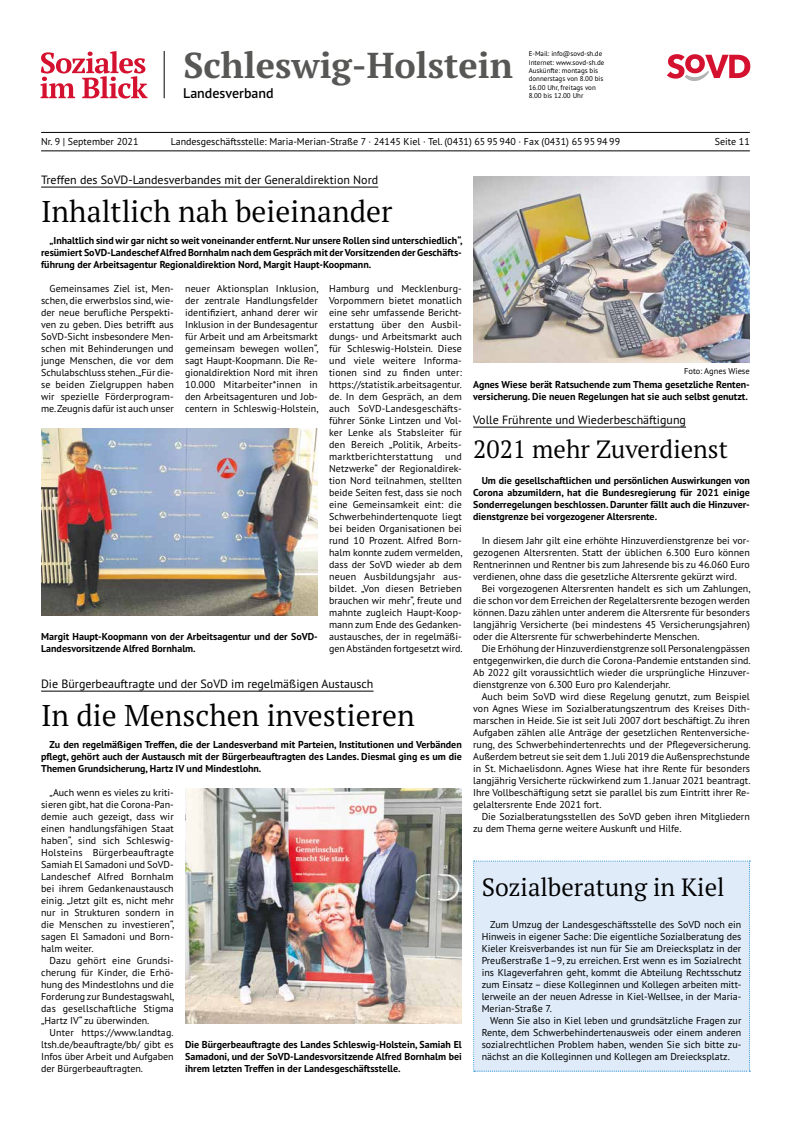
<style>
.page{position:relative;width:791px;height:1134px;background:#fff}
.page>*{position:absolute;margin:0;border:0;box-sizing:border-box;transform-origin:0 0}
.t1{font:700 36px "PT Serif Pro";color:#575756}
.t2{font:30px "PT Serif Pro";color:#000}
.t3{font:25px "PT Serif Pro";color:#000}
.t4{font:600 14px "PT Sans Pro";color:#000}
.t5{font:12px "PT Sans Pro";color:#000}
.t6{font:10px/12px "PT Sans Pro";color:#000;text-align:justify}
.t7{font:700 10px/12px "PT Sans Pro";color:#000;text-align:justify}
.t8{font:8.5px "PT Sans Pro";color:#000}
.t9{font:7px/8.4px "PT Sans Pro";color:#000}
</style>
<div class="page">
<hr style="left:41px;top:187px;width:337px;height:1px;background:#000">
<hr style="left:473px;top:427px;width:213px;height:1px;background:#000">
<img style="left:41px;top:429px;width:277px;height:187px">
<img style="left:185px;top:789px;width:277px;height:235px">
<img style="left:473px;top:176px;width:277px;height:186px">
<hr style="left:41px;top:691px;width:332px;height:1px;background:#000">
<div style="left:473px;top:860px;width:277px;height:211px;background:#dfebf9"></div>
<hr style="left:164px;top:51px;width:1px;height:47px;background:#000">
<svg style="left:667px;top:54px;width:83px;height:27px"></svg>
<svg style="left:41px;top:51px;width:107px;height:48px"></svg>
<hr style="left:41px;top:132px;width:709px;height:1px;background:#000">
<hr style="left:41px;top:151px;width:709px;height:1px;background:#000">
<h1 class="t1" style="left:183px;top:41px;width:331px">Schleswig-Holstein</h1>
<p class="t9" style="left:529px;top:49px;width:77px">E-Mail: info@sovd-sh.de<br>Internet: www.sovd-sh.de<br>Auskünfte: montags bis donnerstags von 8.00 bis<br>16.00 Uhr, freitags von<br>8.00 bis 12.00 Uhr</p>
<h3 class="t4" style="left:183px;top:84px;width:92px">Landesverband</h3>
<p class="t6" style="left:41px;top:135px;width:99px">Nr. 9 | September 2021</p>
<p class="t6" style="left:171px;top:135px;width:451px">Landesgeschäftsstelle: Maria-Merian-Straße 7 · 24145 Kiel · Tel. (0431) 65 95 940 · Fax (0431) 65 95 94 99</p>
<p class="t6" style="left:715px;top:135px;width:36px">Seite 11</p>
<p class="t5" style="left:41px;top:172px;width:339px">Treffen des SoVD-Landesverbandes mit der Generaldirektion Nord</p>
<h2 class="t2" style="left:41px;top:192px;width:353px">Inhaltlich nah beieinander</h2>
<p class="t7" style="left:41px;top:234px;width:423px;text-indent:8px">„Inhaltlich sind wir gar nicht so weit voneinander entfernt. Nur unsere Rollen sind unterschiedlich“, resümiert SoVD-Landeschef Alfred Bornhalm nach dem Gespräch mit der Vorsitzenden der Geschäfts&shy;führung der Arbeitsagentur Regionaldirektion Nord, Margit Haupt-Koopmann.</p>
<p class="t6" style="left:41px;top:282px;width:134px;text-indent:8px">Gemeinsames Ziel ist, Men&shy;schen, die erwerbslos sind, wie&shy;der neue berufliche Perspekti&shy;ven zu geben. Dies betrifft aus SoVD-Sicht insbesondere Men&shy;schen mit Behinderungen und junge Menschen, die vor dem Schulabschluss stehen.„Für die&shy;se beiden Zielgruppen haben wir spezielle Förderprogram&shy;me. Zeugnis dafür ist auch unser</p>
<p class="t6" style="left:185px;top:282px;width:135px">neuer Aktionsplan Inklusion, der zentrale Handlungsfelder identifiziert, anhand derer wir Inklusion in der Bundesagentur für Arbeit und am Arbeitsmarkt gemeinsam bewegen wollen“, sagt Haupt-Koopmann. Die Re&shy;gionaldirektion Nord mit ihren 10.000 Mitarbeiter*innen in den Arbeitsagenturen und Job&shy;centern in Schleswig-Holstein,</p>
<p class="t6" style="left:329px;top:282px;width:135px">Hamburg und Mecklenburg-Vorpommern bietet monatlich eine sehr umfassende Bericht&shy;erstattung über den Ausbil&shy;dungs- und Arbeitsmarkt auch für Schleswig-Holstein. Diese und viele weitere Informa&shy;tionen sind zu finden unter: https://statistik.arbeitsagentur. de. In dem Gespräch, an dem auch SoVD-Landesgeschäfts&shy;führer Sönke Lintzen und Vol&shy;ker Lenke als Stabsleiter für den Bereich „Politik, Arbeits&shy;marktberichterstattung und Netzwerke“ der Regionaldirek&shy;tion Nord teilnahmen, stellten beide Seiten fest, dass sie noch eine Gemeinsamkeit eint: die Schwerbehindertenquote liegt bei beiden Organisationen bei rund 10 Prozent. Alfred Born&shy;halm konnte zudem vermelden, dass der SoVD wieder ab dem neuen Ausbildungsjahr aus&shy;bildet. „Von diesen Betrieben brauchen wir mehr“, freute und mahnte zugleich Haupt-Koop&shy;mann zum Ende des Gedanken&shy;austausches, der in regelmäßi&shy;gen Abständen fortgesetzt wird.</p>
<p class="t7" style="left:41px;top:630px;width:278px">Margit Haupt-Koopmann von der Arbeitsagentur und der SoVD-<br>Landesvorsitzende Alfred Bornhalm.</p>
<p class="t5" style="left:41px;top:676px;width:334px">Die Bürgerbeauftragte und der SoVD im regelmäßigen Austausch</p>
<h2 class="t2" style="left:41px;top:696px;width:375px">In die Menschen investieren</h2>
<p class="t7" style="left:41px;top:738px;width:422px;text-indent:8px">Zu den regelmäßigen Treffen, die der Landesverband mit Parteien, Institutionen und Verbänden pflegt, gehört auch der Austausch mit der Bürgerbeauftragten des Landes. Diesmal ging es um die Themen Grundsicherung, Hartz IV und Mindestlohn.</p>
<p class="t6" style="left:41px;top:786px;width:135px;text-indent:8px">„Auch wenn es vieles zu kriti&shy;sieren gibt, hat die Corona-Pan&shy;demie auch gezeigt, dass wir einen handlungsfähigen Staat haben“, sind sich Schleswig-Holsteins Bürgerbeauftragte Samiah El Samadoni und SoVD-Landeschef Alfred Bornhalm bei ihrem Gedankenaustausch einig. „Jetzt gilt es, nicht mehr nur in Strukturen sondern in die Menschen zu investieren“, sagen El Samadoni und Born&shy;halm weiter.</p>
<p class="t6" style="left:41px;top:954px;width:135px;text-indent:8px">Dazu gehört eine Grundsi&shy;cherung für Kinder, die Erhö&shy;hung des Mindestlohns und die Forderung zur Bundestagswahl, das gesellschaftliche Stigma „Hartz IV“ zu überwinden.</p>
<p class="t6" style="left:41px;top:1026px;width:134px;text-indent:8px">Unter https://www.landtag. ltsh.de/beauftragte/bb/ gibt es Infos über Arbeit und Aufgaben der Bürgerbeauftragten.</p>
<p class="t7" style="left:185px;top:1038px;width:278px">Die Bürgerbeauftragte des Landes Schleswig-Holstein, Samiah El Samadoni, und der SoVD-Landesvorsitzende Alfred Bornhalm bei ihrem letzten Treffen in der Landesgeschäftsstelle.</p>
<p class="t8" style="left:684px;top:365px;width:67px">Foto: Agnes Wiese</p>
<p class="t7" style="left:473px;top:378px;width:278px">Agnes Wiese berät Ratsuchende zum Thema gesetzliche Renten&shy;versicherung. Die neuen Regelungen hat sie auch selbst genutzt.</p>
<p class="t5" style="left:473px;top:412px;width:214px">Volle Frührente und Wiederbeschäftigung</p>
<h3 class="t3" style="left:473px;top:433px;width:256px">2021 mehr Zuverdienst</h3>
<p class="t7" style="left:473px;top:474px;width:278px;text-indent:8px">Um die gesellschaftlichen und persönlichen Auswirkungen von Corona abzumildern, hat die Bundesregierung für 2021 einige Sonderregelungen beschlossen. Darunter fällt auch die Hinzuver&shy;dienstgrenze bei vorgezogener Altersrente.</p>
<p class="t6" style="left:473px;top:534px;width:278px;text-indent:8px">In diesem Jahr gilt eine erhöhte Hinzuverdienstgrenze bei vor&shy;gezogenen Altersrenten. Statt der üblichen 6.300 Euro können Rentnerinnen und Rentner bis zum Jahresende bis zu 46.060 Euro verdienen, ohne dass die gesetzliche Altersrente gekürzt wird.</p>
<p class="t6" style="left:473px;top:582px;width:279px;text-indent:8px">Bei vorgezogenen Altersrenten handelt es sich um Zahlungen, die schon vor dem Erreichen der Regelaltersrente bezogen werden können. Dazu zählen unter anderem die Altersrente für besonders langjährig Versicherte (bei mindestens 45 Versicherungsjahren) oder die Altersrente für schwerbehinderte Menschen.</p>
<p class="t6" style="left:473px;top:642px;width:279px;text-indent:8px">Die Erhöhung der Hinzuverdienstgrenze soll Personalengpässen entgegenwirken, die durch die Corona-Pandemie entstanden sind.<br>Ab 2022 gilt voraussichtlich wieder die ursprüngliche Hinzuver&shy;dienstgrenze von 6.300 Euro pro Kalenderjahr.</p>
<p class="t6" style="left:473px;top:690px;width:279px;text-indent:8px">Auch beim SoVD wird diese Regelung genutzt, zum Beispiel von Agnes Wiese im Sozialberatungszentrum des Kreises Dith&shy;marschen in Heide. Sie ist seit Juli 2007 dort beschäftigt. Zu ihren Aufgaben zählen alle Anträge der gesetzlichen Rentenversiche&shy;rung, des Schwerbehindertenrechts und der Pflegeversicherung.<br>Außerdem betreut sie seit dem 1. Juli 2019 die Außensprechstunde in St. Michaelisdonn. Agnes Wiese hat ihre Rente für besonders langjährig Versicherte rückwirkend zum 1. Januar 2021 beantragt.<br>Ihre Vollbeschäftigung setzt sie parallel bis zum Eintritt ihrer Re&shy;gelaltersrente Ende 2021 fort.</p>
<p class="t6" style="left:473px;top:810px;width:278px;text-indent:8px">Die Sozialberatungsstellen des SoVD geben ihren Mitgliedern zu dem Thema gerne weitere Auskunft und Hilfe.</p>
<h3 class="t3" style="left:482px;top:871px;width:244px">Sozialberatung in Kiel</h3>
<p class="t6" style="left:482px;top:918px;width:262px;text-indent:8px">Zum Umzug der Landesgeschäftsstelle des SoVD noch ein Hinweis in eigener Sache: Die eigentliche Sozialberatung des Kieler Kreisverbandes ist nun für Sie am Dreiecksplatz in der Preußerstraße 1–9, zu erreichen. Erst wenn es im Sozialrecht ins Klageverfahren geht, kommt die Abteilung Rechtsschutz zum Einsatz – diese Kolleginnen und Kollegen arbeiten mitt&shy;lerweile an der neuen Adresse in Kiel-Wellsee, in der Maria-Merian-Straße 7.</p>
<p class="t6" style="left:482px;top:1014px;width:261px;text-indent:8px">Wenn Sie also in Kiel leben und grundsätzliche Fragen zur Rente, dem Schwerbehindertenausweis oder einem anderen sozialrechtlichen Problem haben, wenden Sie sich bitte zu&shy;nächst an die Kolleginnen und Kollegen am Dreiecksplatz.</p>
</div>
